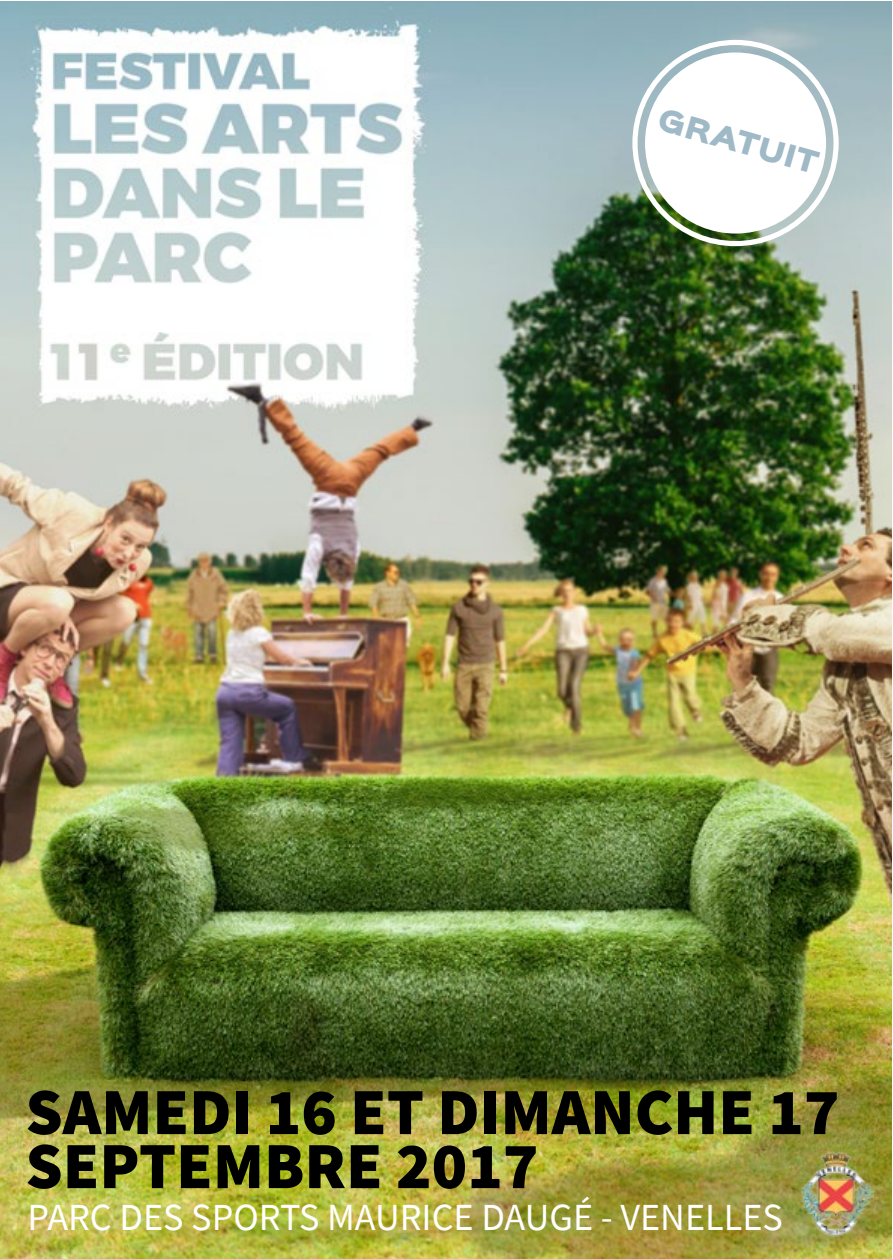
<style>
.page{position:relative;width:893px;height:1259px;background:#fff}
.page>*{position:absolute;margin:0;border:0;box-sizing:border-box;transform-origin:0 0}
.t1{font:900 66px/54px "Source Sans Pro";color:#000}
.t2{font:38.4px "Source Sans Pro";color:#fff}
.t3{font:27.9px "Sinkin Sans 900 X Black";color:#9fb9c6}
</style>
<div class="page">
<img style="left:0;top:2px;width:891px;height:1257px">
<img style="left:800px;top:1146px;width:74px;height:94px">
<div style="left:645px;top:52px;width:181px;height:181px;background:#fff;border-radius:50%"></div>
<div style="left:632px;top:40px;width:207px;height:206px;border:5px solid #fff;border-radius:50%"></div>
<p class="t3" style="left:663px;top:104px;width:167px;rotate:16deg">GRATUIT</p>
<h1 class="t1" style="left:26px;top:1083px;width:815px">SAMEDI 16 ET DIMANCHE 17<br>SEPTEMBRE 2017</h1>
<p class="t2" style="left:28px;top:1191px;width:757px">PARC DES SPORTS MAURICE DAUGÉ - VENELLES</p>
</div>
